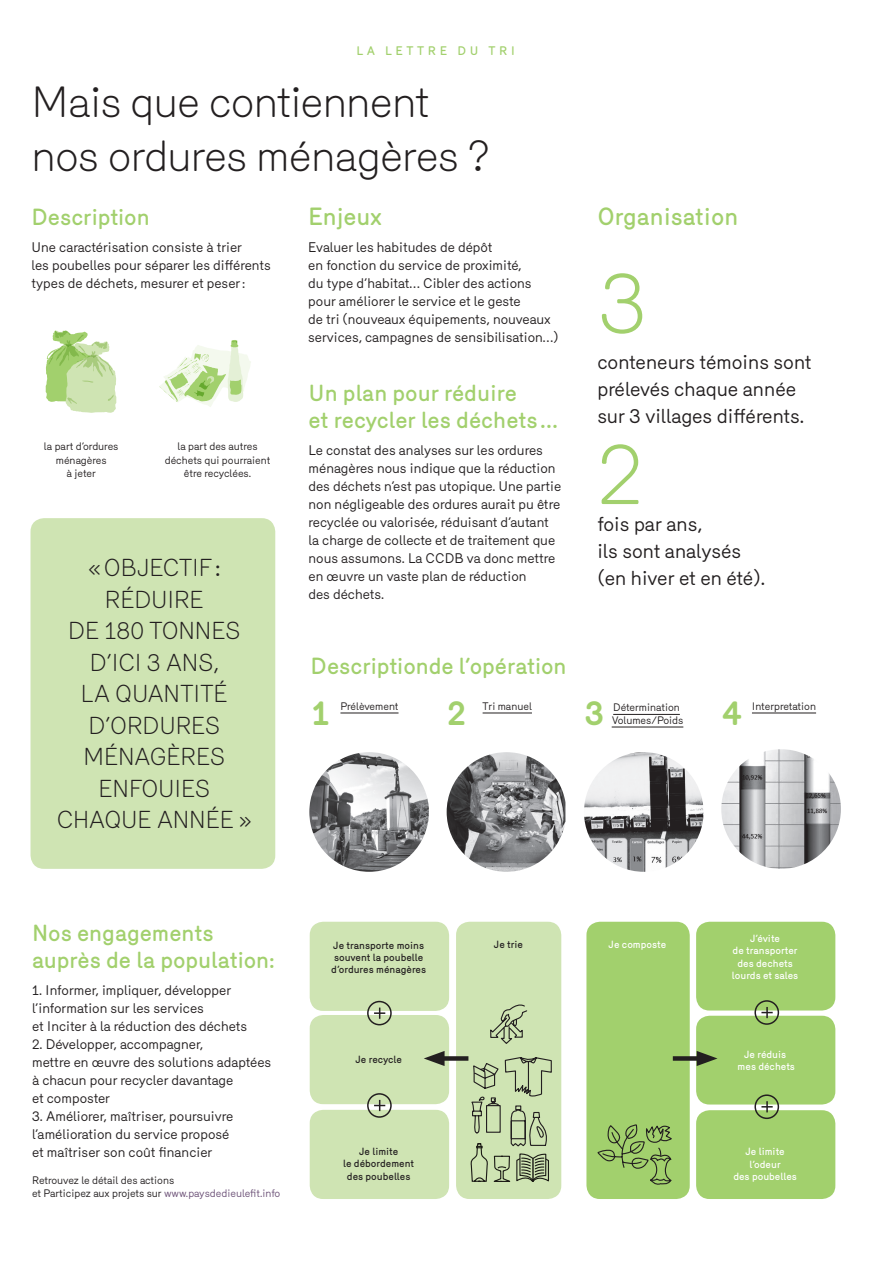
<style>
.page{position:relative;width:893px;height:1263px;background:#fff}
.page>*{position:absolute;margin:0;border:0;box-sizing:border-box;transform-origin:0 0}
.Titre_40_pts{font:300 83.25px "Mercury";color:#a2d06d}
.Sous_titre_2{font:300 42px "Mercury";letter-spacing:-.01em;color:#231f20}
.Titre_40_pts-2{font:700 33.75px "Mercury";color:#a2d06d}
.Texte_10pts{font:500 24px "Mercury";color:#a2d06d}
.EXERGUE{font:300 23.7px/31.5px "Mercury";letter-spacing:-.01em;color:#231f20;text-align:center}
.Texte_10pts-2{font:500 22.5px/27px "Mercury";letter-spacing:-.005em;color:#a2d06d}
.Sous_titre_20_pts{font:500 22.5px "Mercury";letter-spacing:-.005em;color:#a2d06d}
.Texte_10pts-3{font:19.5px/27px "Mercury";color:#231f20}
.Texte_10pts-4{font:13.5px/18px "Mercury";color:#231f20}
.t1{font:500 12px "Mercury";letter-spacing:.3em;color:#a2d06d}
.légende_7_pts{font:10.5px/13.5px "Mercury";color:#231f20;text-align:center}
.Renseignements{font:10.5px/13.5px "Mercury";color:#231f20}
.Texte_10pts-5{font:10.5px "Mercury";color:#231f20}
.Texte_10pts-6{font:500 10.2px/12.1px "Mercury";color:#231f20}
.Texte_10pts-7{font:500 10.2px/12.1px "Mercury";color:#fff;text-align:center}
.s1{color:#6c5177}
</style>
<div class="page">
<div style="left:31px;top:518px;width:244px;height:351px;background:#cfe4b3;border-radius:14px"></div>
<svg style="left:46px;top:330px;width:70px;height:83px"></svg>
<svg style="left:159px;top:340px;width:92px;height:67px"></svg>
<div style="left:310px;top:922px;width:139px;height:89px;background:#cfe4b3;border-radius:14px"></div>
<div style="left:310px;top:1015px;width:139px;height:89px;background:#cfe4b3;border-radius:14px"></div>
<div style="left:586px;top:922px;width:104px;height:277px;background:#a2d06d;border-radius:14px"></div>
<div style="left:696px;top:922px;width:139px;height:88px;background:#a2d06d;border-radius:14px"></div>
<div style="left:696px;top:1016px;width:139px;height:88px;background:#a2d06d;border-radius:14px"></div>
<div style="left:696px;top:1110px;width:139px;height:89px;background:#a2d06d;border-radius:14px"></div>
<div style="left:310px;top:1110px;width:139px;height:89px;background:#cfe4b3;border-radius:14px"></div>
<div style="left:456px;top:922px;width:105px;height:277px;background:#cfe4b3;border-radius:14px"></div>
<div style="left:436px;top:1056px;width:32px;height:5px;background:#231f20"></div>
<svg style="left:424px;top:1051px;width:21px;height:15px"></svg>
<div style="left:673px;top:1056px;width:32px;height:5px;background:#231f20"></div>
<svg style="left:697px;top:1051px;width:20px;height:15px"></svg>
<div style="left:367px;top:1001px;width:25px;height:24px;border:2px solid #231f20;border-radius:50%"></div>
<svg style="left:374px;top:1007px;width:11px;height:12px"></svg>
<div style="left:754px;top:1000px;width:25px;height:25px;border:2px solid #231f20;border-radius:50%"></div>
<svg style="left:761px;top:1007px;width:12px;height:11px"></svg>
<div style="left:367px;top:1093px;width:25px;height:25px;border:2px solid #231f20;border-radius:50%"></div>
<svg style="left:374px;top:1100px;width:11px;height:11px"></svg>
<div style="left:754px;top:1094px;width:25px;height:25px;border:2px solid #231f20;border-radius:50%"></div>
<svg style="left:761px;top:1101px;width:12px;height:11px"></svg>
<svg style="left:597px;top:1124px;width:75px;height:61px"></svg>
<svg style="left:490px;top:1004px;width:38px;height:40px"></svg>
<svg style="left:470px;top:1057px;width:82px;height:125px"></svg>
<img style="left:309px;top:752px;width:120px;height:120px;border-radius:60px">
<hr style="left:340px;top:712px;width:58px;height:1px;background:#231f20">
<img style="left:447px;top:752px;width:118px;height:120px">
<hr style="left:483px;top:712px;width:49px;height:1px;background:#231f20">
<img style="left:721px;top:749px;width:120px;height:120px;border-radius:60px">
<hr style="left:752px;top:712px;width:64px;height:1px;background:#231f20">
<img style="left:584px;top:752px;width:120px;height:120px;border-radius:60px">
<hr style="left:613px;top:714px;width:67px;height:1px;background:#231f20">
<hr style="left:612px;top:726px;width:71px;height:1px;background:#231f20">
<p class="t1" style="left:356px;top:43px;width:160px">LA LETTRE DU TRI</p>
<p class="Sous_titre_2" style="left:32px;top:78px;width:399px">Mais que contiennent</p>
<p class="Sous_titre_2" style="left:32px;top:132px;width:459px">nos ordures ménagères ?</p>
<p class="Sous_titre_20_pts" style="left:32px;top:204px;width:120px">Description</p>
<p class="Texte_10pts-4" style="left:32px;top:238px;width:241px">Une caractérisation consiste à trier<br>les poubelles pour séparer les différents types de déchets, mesurer et peser:</p>
<p class="Texte_10pts" style="left:308px;top:203px;width:75px">Enjeux</p>
<p class="Texte_10pts-4" style="left:308px;top:238px;width:252px">Evaluer les habitudes de dépôt<br>en fonction du service de proximité,<br>du type d’habitat… Cibler des actions pour améliorer le service et le geste<br>de tri (nouveaux équipements, nouveaux services, campagnes de sensibilisation…)</p>
<p class="Texte_10pts" style="left:597px;top:203px;width:143px">Organisation</p>
<p class="Titre_40_pts" style="left:599px;top:256px;width:50px">3</p>
<p class="légende_7_pts" style="left:44px;top:439px;width:76px">la part d’ordures</p>
<p class="légende_7_pts" style="left:56px;top:453px;width:52px">ménagères à jeter</p>
<p class="légende_7_pts" style="left:165px;top:439px;width:107px">la part des autres déchets qui pourraient être recyclées.</p>
<p class="EXERGUE" style="left:88px;top:552px;width:134px">«OBJECTIF:</p>
<p class="EXERGUE" style="left:68px;top:583px;width:174px">RÉDUIRE<br>DE 180 TONNES<br>D’ICI 3 ANS,</p>
<p class="EXERGUE" style="left:81px;top:678px;width:149px">LA QUANTITÉ</p>
<p class="EXERGUE" style="left:84px;top:709px;width:143px;text-align:left">D’ORDURES<br>MÉNAGÈRES</p>
<p class="EXERGUE" style="left:99px;top:772px;width:113px">ENFOUIES</p>
<p class="EXERGUE" style="left:57px;top:804px;width:197px">CHAQUE ANNÉE »</p>
<p class="Texte_10pts-2" style="left:308px;top:379px;width:251px">Un plan pour réduire<br>et recycler les déchets…</p>
<p class="Texte_10pts-4" style="left:308px;top:441px;width:254px">Le constat des analyses sur les ordures ménagères nous indique que la réduction des déchets n’est pas utopique. Une partie non négligeable des ordures aurait pu être recyclée ou valorisée, réduisant d’autant la charge de collecte et de traitement que nous assumons. La CCDB va donc mettre en œuvre un vaste plan de réduction<br>des déchets.</p>
<p class="Sous_titre_20_pts" style="left:311px;top:653px;width:258px">Descriptionde l’opération</p>
<p class="Texte_10pts-3" style="left:597px;top:348px;width:216px">conteneurs témoins sont prélevés chaque année sur 3 villages différents.</p>
<p class="Titre_40_pts" style="left:597px;top:427px;width:50px">2</p>
<p class="Texte_10pts-3" style="left:597px;top:510px;width:169px">fois par ans,<br>ils sont analysés (en hiver et en été).</p>
<p class="Titre_40_pts-2" style="left:311px;top:693px;width:20px">1</p>
<p class="Titre_40_pts-2" style="left:447px;top:693px;width:21px">2</p>
<p class="Titre_40_pts-2" style="left:585px;top:693px;width:21px">3</p>
<p class="Titre_40_pts-2" style="left:722px;top:693px;width:21px">4</p>
<p class="Texte_10pts-5" style="left:340px;top:700px;width:60px">Prélèvement</p>
<p class="Texte_10pts-5" style="left:483px;top:700px;width:51px">Tri manuel</p>
<p class="Texte_10pts-5" style="left:613px;top:702px;width:68px">Détermination</p>
<p class="Texte_10pts-5" style="left:752px;top:700px;width:66px">Interpretation</p>
<p class="Texte_10pts-5" style="left:612px;top:714px;width:73px">Volumes/Poids</p>
<p class="Texte_10pts-2" style="left:32px;top:919px;width:183px">Nos engagements</p>
<p class="Texte_10pts-2" style="left:32px;top:946px;width:244px">auprès de la population:</p>
<p class="Texte_10pts-4" style="left:32px;top:981px;width:217px">1. Informer, impliquer, développer l’information sur les services<br>et Inciter à la réduction des déchets</p>
<p class="Texte_10pts-4" style="left:32px;top:1035px;width:241px">2. Développer, accompagner,<br>mettre en œuvre des solutions adaptées à chacun pour recycler davantage<br>et composter</p>
<p class="Texte_10pts-4" style="left:32px;top:1107px;width:203px">3. Améliorer, maîtriser, poursuivre l’amélioration du service proposé et maîtriser son coût financier</p>
<p class="Renseignements" style="left:32px;top:1173px;width:250px">Retrouvez le détail des actions<br>et Participez aux projets sur <span class="s1">www.paysdedieulefit.info</span></p>
<p class="Texte_10pts-6" style="left:331px;top:939px;width:96px">Je transporte moins souvent la poubelle d’ordures ménagères</p>
<p class="Texte_10pts-6" style="left:355px;top:1053px;width:48px">Je recycle</p>
<p class="Texte_10pts-6" style="left:343px;top:1145px;width:73px;text-align:center">Je limite<br>le débordement des poubelles</p>
<p class="Texte_10pts-6" style="left:494px;top:938px;width:31px">Je trie</p>
<p class="Texte_10pts-7" style="left:609px;top:938px;width:59px">Je composte</p>
<p class="Texte_10pts-7" style="left:732px;top:932px;width:68px">J’évite<br>de transporter des dechets lourds et sales</p>
<p class="Texte_10pts-7" style="left:738px;top:1048px;width:59px">Je réduis mes déchets</p>
<p class="Texte_10pts-7" style="left:733px;top:1145px;width:65px">Je limite l’odeur<br>des poubelles</p>
</div>
